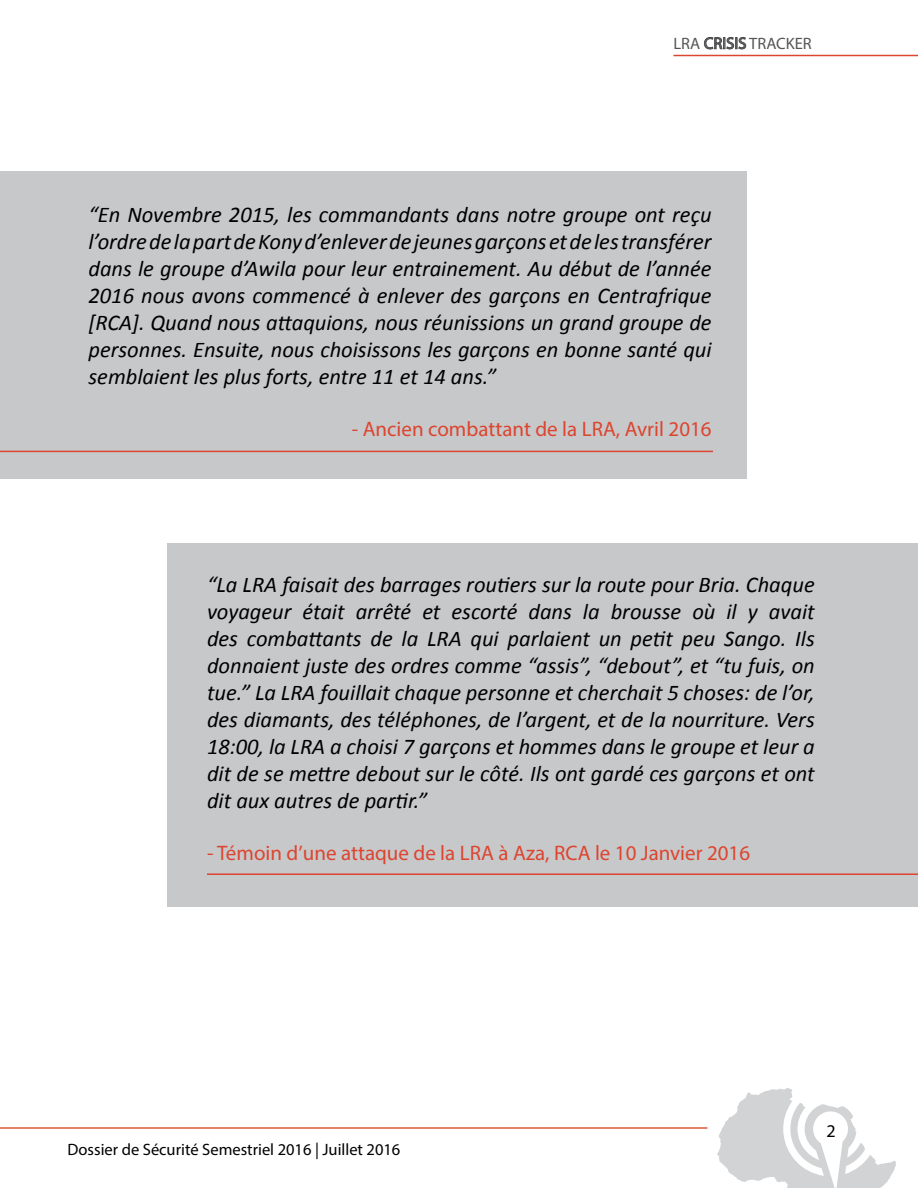
<style>
.page{position:relative;width:918px;height:1188px;background:#fff}
.page>*{position:absolute;margin:0;border:0;box-sizing:border-box;transform-origin:0 0}
.t1{font:italic 22.5px/27px "Calibri";color:#000;text-align:justify}
.t2{font:21px "Myriad Pro";color:#dc452f}
.t3{font:18px "Myriad Pro";color:#000}
.t4{font:16.5px "Myriad Pro";color:#000}
.t5{font:16.5px "Myriad Pro";color:#565659}
</style>
<div class="page">
<svg style="left:704px;top:37px;width:42px;height:13px"></svg>
<hr style="left:674px;top:55px;width:244px;height:1px;background:#dc452f">
<svg style="left:717px;top:1088px;width:179px;height:100px"></svg>
<hr style="left:0;top:1127px;width:707px;height:2px;background:#df5a3d">
<div style="left:0;top:171px;width:746px;height:308px;background:#c7c8ca"></div>
<div style="left:167px;top:544px;width:751px;height:363px;background:#c7c8ca"></div>
<hr style="left:0;top:451px;width:713px;height:1px;background:#dc452f">
<hr style="left:207px;top:873px;width:711px;height:2px;background:#dc452f">
<p class="t5" style="left:674px;top:33px;width:140px">LRA CRISIS TRACKER</p>
<p class="t1" style="left:88px;top:200px;width:625px">“En Novembre 2015, les commandants dans notre groupe ont reçu l’ordre de la part de Kony d’enlever de jeunes garçons et de les transférer dans le groupe d’Awila pour leur entrainement. Au début de l’année 2016 nous avons commencé à enlever des garçons en Centrafrique [RCA]. Quand nous attaquions, nous réunissions un grand groupe de personnes. Ensuite, nous choisissons les garçons en bonne santé qui semblaient les plus forts, entre 11 et 14 ans.”</p>
<p class="t2" style="left:352px;top:416px;width:361px">- Ancien combattant de la LRA, Avril 2016</p>
<p class="t1" style="left:207px;top:570px;width:609px">“La LRA faisait des barrages routiers sur la route pour Bria. Chaque voyageur était arrêté et escorté dans la brousse où il y avait des combattants de la LRA qui parlaient un petit peu Sango. Ils donnaient juste des ordres comme “assis”, “debout”, et “tu fuis, on tue.” La LRA fouillait chaque personne et cherchait 5 choses: de l’or, des diamants, des téléphones, de l’argent, et de la nourriture. Vers 18:00, la LRA a choisi 7 garçons et hommes dans le groupe et leur a dit de se mettre debout sur le côté. Ils ont gardé ces garçons et ont dit aux autres de partir.”</p>
<p class="t2" style="left:207px;top:840px;width:545px">- Témoin d’une attaque de la LRA à Aza, RCA le 10 Janvier 2016</p>
<p class="t4" style="left:68px;top:1140px;width:334px">Dossier de Sécurité Semestriel 2016 | Juillet 2016</p>
<p class="t3" style="left:827px;top:1120px;width:11px">2</p>
</div>
